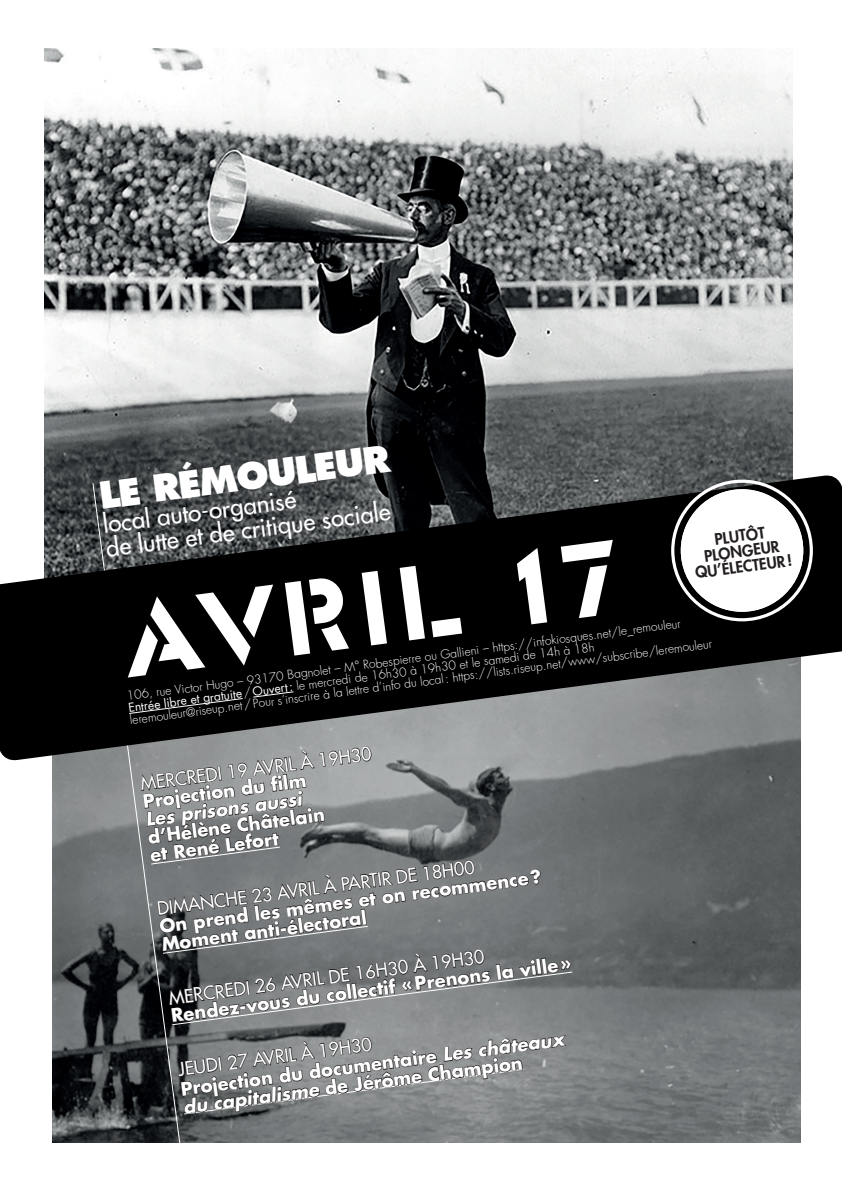
<style>
.page{position:relative;width:842px;height:1191px;background:#fff}
.page>*{position:absolute;margin:0;border:0;box-sizing:border-box;transform-origin:0 0}
.t1{font:96px "Futura Stencil ICG";color:#fff}
.t2{font:800 36px "Futura Std";color:#fff}
.t3{font:500 24px/23.5px "Futura Std";color:#fff}
.t4{font:700 18px/19.6px "Futura Std";color:#fff}
.t5{font:500 18px "Futura Std";color:#fff}
.t6{font:italic 700 18px "Futura Std";color:#fff}
.t7{font:800 15.4px/15.4px "Futura Std";color:#231f20;text-align:center}
.t8{font:300 12px/12.1px "Futura Std";color:#fff}
.s1{font-weight:400}
.s2{font-weight:500}
.s3{font-style:italic}
</style>
<div class="page">
<img style="left:44px;top:48px;width:748px;height:425px">
<img style="left:52px;top:762px;width:748px;height:380px">
<svg style="left:183px;top:762px;width:390px;height:263px"></svg>
<svg style="left:183px;top:1035px;width:383px;height:79px"></svg>
<svg style="left:92px;top:762px;width:91px;height:381px"></svg>
<svg style="left:0;top:473px;width:842px;height:289px;fill:#000"></svg>
<svg style="left:128px;top:698px;width:115px;height:16px"></svg>
<svg style="left:253px;top:691px;width:41px;height:7px"></svg>
<div style="left:681px;top:489px;width:122px;height:123px;background:#fff;border-radius:50%"></div>
<div style="left:671px;top:479px;width:142px;height:142px;border:3px solid #fff;border-radius:50%"></div>
<div style="left:681px;top:489px;width:122px;height:123px;border:10px solid #fff;border-radius:50%"></div>
<h2 class="t2" style="left:96px;top:472px;width:294px;rotate:-7deg">LE RÉMOULEUR</h2>
<h3 class="t3" style="left:102px;top:512px;width:288px;rotate:-7deg">local auto-organisé<br>de lutte et de critique sociale</h3>
<p class="t7" style="left:691px;top:534px;width:99px;rotate:-7deg">PLUTÔT<br>PLONGEUR<br>QU’ÉLECTEUR!</p>
<h1 class="t1" style="left:111px;top:575px;width:507px;rotate:-7deg">avril 17</h1>
<p class="t8" style="left:126px;top:687px;width:589px;rotate:-7deg">106, rue Victor Hugo – 93170 Bagnolet – M° Robespierre ou Gallieni – https://infokiosques.net/le_remouleur<br><span class="s1">Entrée libre et gratuite</span>/<span class="s1">Ouvert:</span> le mercredi de 16h30 à 19h30 et le samedi de 14h à 18h leremouleur@riseup.net/Pour s’inscrire à la lettre d’info du local: https://lists.riseup.net/www/subscribe/leremouleur</p>
<h3 class="t5" style="left:139px;top:773px;width:234px;rotate:-8deg">MERCREDI 19 AVRIL À 19H30</h3>
<h3 class="t4" style="left:142px;top:792px;width:166px;rotate:-8deg">Projection du fi lm</h3>
<h3 class="t6" style="left:144px;top:808px;width:159px;rotate:-8deg">Les prisons aussi</h3>
<h3 class="t4" style="left:146px;top:829px;width:180px;line-height:17.8px;rotate:-8deg">d’Hélène Châtelain et René Lefort</h3>
<h3 class="t5" style="left:156px;top:899px;width:321px;rotate:-8deg">DIMANCHE 23 AVRIL À PARTIR DE 18H00</h3>
<h3 class="t4" style="left:158px;top:919px;width:387px;line-height:17.3px;rotate:-8deg">On prend les mêmes et on recommence?<br>Moment anti-électoral</h3>
<h3 class="t5" style="left:167px;top:988px;width:320px;rotate:-8deg">MERCREDI 26 AVRIL DE 16H30 À 19H30</h3>
<h3 class="t4" style="left:170px;top:1007px;width:405px;rotate:-8deg">Rendez-vous du collectif «Prenons la ville»</h3>
<h3 class="t4" style="left:177px;top:1060px;width:388px;rotate:-8deg"><span class="s2">JEUDI 27 AVRIL À 19H30<br></span>Projection du documentaire <span class="s3">Les châteaux du capitalisme</span> de Jérôme Champion</h3>
</div>
